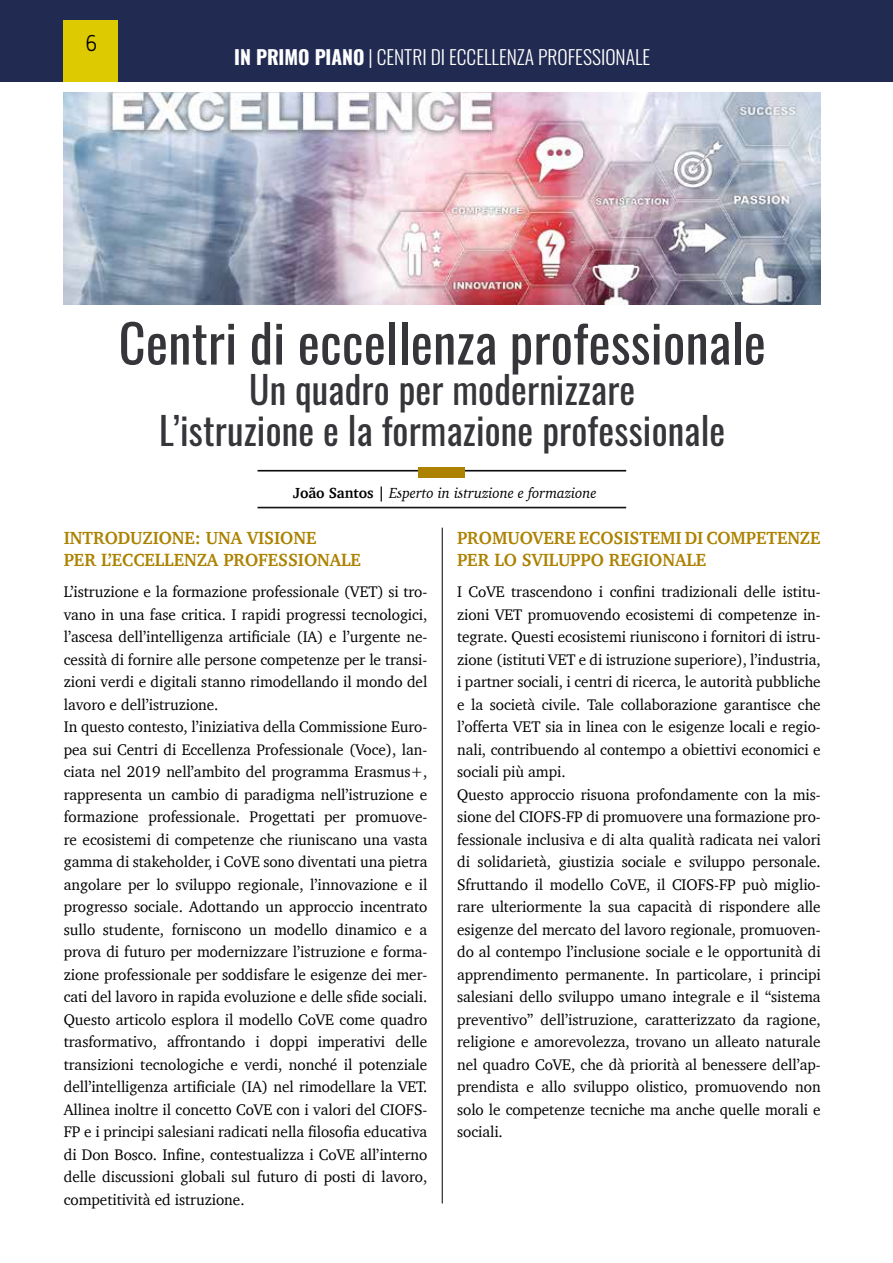
<style>
.page{position:relative;width:893px;height:1263px;background:#fff}
.page>*{position:absolute;margin:0;border:0;box-sizing:border-box;transform-origin:0 0}
.t1{font:52.5px "Oswald";letter-spacing:.005em;color:#35353a}
.t2{font:37.5px/40.5px "Oswald";letter-spacing:.005em;color:#35353a;text-align:center}
.t3{font:300 22.5px "Blogger Sans";color:#000}
.t4{font:19.5px "Oswald";color:#fff}
.t5{font:700 18px/22.5px "Charter";letter-spacing:-.005em;color:#ac8200}
.t6{font:15.75px/22.5px "Charter";letter-spacing:-.005em;color:#000}
.t7{font:italic 15px "Charter";letter-spacing:-.005em;color:#000}
.s1{font-weight:700;font-style:normal}
</style>
<div class="page">
<div style="left:0;top:0;width:893px;height:82px;background:#212b52"></div>
<div style="left:64px;top:21px;width:54px;height:61px;background:#ddca00"></div>
<hr style="left:442px;top:528px;width:1px;height:675px;background:#000">
<img style="left:64px;top:93px;width:757px;height:211px">
<hr style="left:258px;top:507px;width:368px;height:1px;background:#000">
<hr style="left:258px;top:508px;width:368px;height:1px;background:#000">
<hr style="left:258px;top:470px;width:368px;height:1px;background:#000">
<hr style="left:258px;top:471px;width:368px;height:1px;background:#000">
<div style="left:418px;top:467px;width:47px;height:10px;background:#ac8200"></div>
<h3 class="t3" style="left:86px;top:29px;width:13px">6</h3>
<p class="t4" style="left:234px;top:40px;width:417px">IN PRIMO PIANO | CENTRI DI ECCELLENZA PROFESSIONALE</p>
<h1 class="t1" style="left:119px;top:296px;width:649px">Centri di eccellenza professionale</h1>
<h2 class="t2" style="left:159px;top:366px;width:567px">Un quadro per modernizzare<br>L’istruzione e la formazione professionale</h2>
<p class="t7" style="left:293px;top:480px;width:305px"><span class="s1">João Santos |</span> Esperto in istruzione e formazione</p>
<p class="t5" style="left:64px;top:526px;width:299px">INTRODUZIONE: UNA VISIONE<br>PER L’ECCELLENZA PROFESSIONALE</p>
<p class="t6" style="left:64px;top:580px;width:365px">L’istruzione e la formazione professionale (VET) si tro&shy;vano in una fase critica. I rapidi progressi tecnologici, l’ascesa dell’intelligenza artificiale (IA) e l’urgente ne&shy;cessità di fornire alle persone competenze per le transi&shy;zioni verdi e digitali stanno rimodellando il mondo del lavoro e dell’istruzione.<br>In questo contesto, l’iniziativa della Commissione Euro&shy;pea sui Centri di Eccellenza Professionale (Voce), lan&shy;ciata nel 2019 nell’ambito del programma Erasmus+, rappresenta un cambio di paradigma nell’istruzione e formazione professionale. Progettati per promuove&shy;re ecosistemi di competenze che riuniscano una vasta gamma di stakeholder, i CoVE sono diventati una pietra angolare per lo sviluppo regionale, l’innovazione e il progresso sociale. Adottando un approccio incentrato sullo studente, forniscono un modello dinamico e a prova di futuro per modernizzare l’istruzione e forma&shy;zione professionale per soddisfare le esigenze dei mer&shy;cati del lavoro in rapida evoluzione e delle sfide sociali.<br>Questo articolo esplora il modello CoVE come quadro trasformativo, affrontando i doppi imperativi delle transizioni tecnologiche e verdi, nonché il potenziale dell’intelligenza artificiale (IA) nel rimodellare la VET.<br>Allinea inoltre il concetto CoVE con i valori del CIOFS-FP e i principi salesiani radicati nella filosofia educativa di Don Bosco. Infine, contestualizza i CoVE all’interno delle discussioni globali sul futuro di posti di lavoro, competitività ed istruzione.</p>
<p class="t5" style="left:457px;top:526px;width:365px">PROMUOVERE ECOSISTEMI DI COMPETENZE<br>PER LO SVILUPPO REGIONALE</p>
<p class="t6" style="left:457px;top:580px;width:365px">I CoVE trascendono i confini tradizionali delle istitu&shy;zioni VET promuovendo ecosistemi di competenze in&shy;tegrate. Questi ecosistemi riuniscono i fornitori di istru&shy;zione (istituti VET e di istruzione superiore), l’industria, i partner sociali, i centri di ricerca, le autorità pubbliche e la società civile. Tale collaborazione garantisce che l’offerta VET sia in linea con le esigenze locali e regio&shy;nali, contribuendo al contempo a obiettivi economici e sociali più ampi.<br>Questo approccio risuona profondamente con la mis&shy;sione del CIOFS-FP di promuovere una formazione pro&shy;fessionale inclusiva e di alta qualità radicata nei valori di solidarietà, giustizia sociale e sviluppo personale.<br>Sfruttando il modello CoVE, il CIOFS-FP può miglio&shy;rare ulteriormente la sua capacità di rispondere alle esigenze del mercato del lavoro regionale, promuoven&shy;do al contempo l’inclusione sociale e le opportunità di apprendimento permanente. In particolare, i principi salesiani dello sviluppo umano integrale e il “sistema preventivo” dell’istruzione, caratterizzato da ragione, religione e amorevolezza, trovano un alleato naturale nel quadro CoVE, che dà priorità al benessere dell’ap&shy;prendista e allo sviluppo olistico, promuovendo non solo le competenze tecniche ma anche quelle morali e sociali.</p>
</div>
